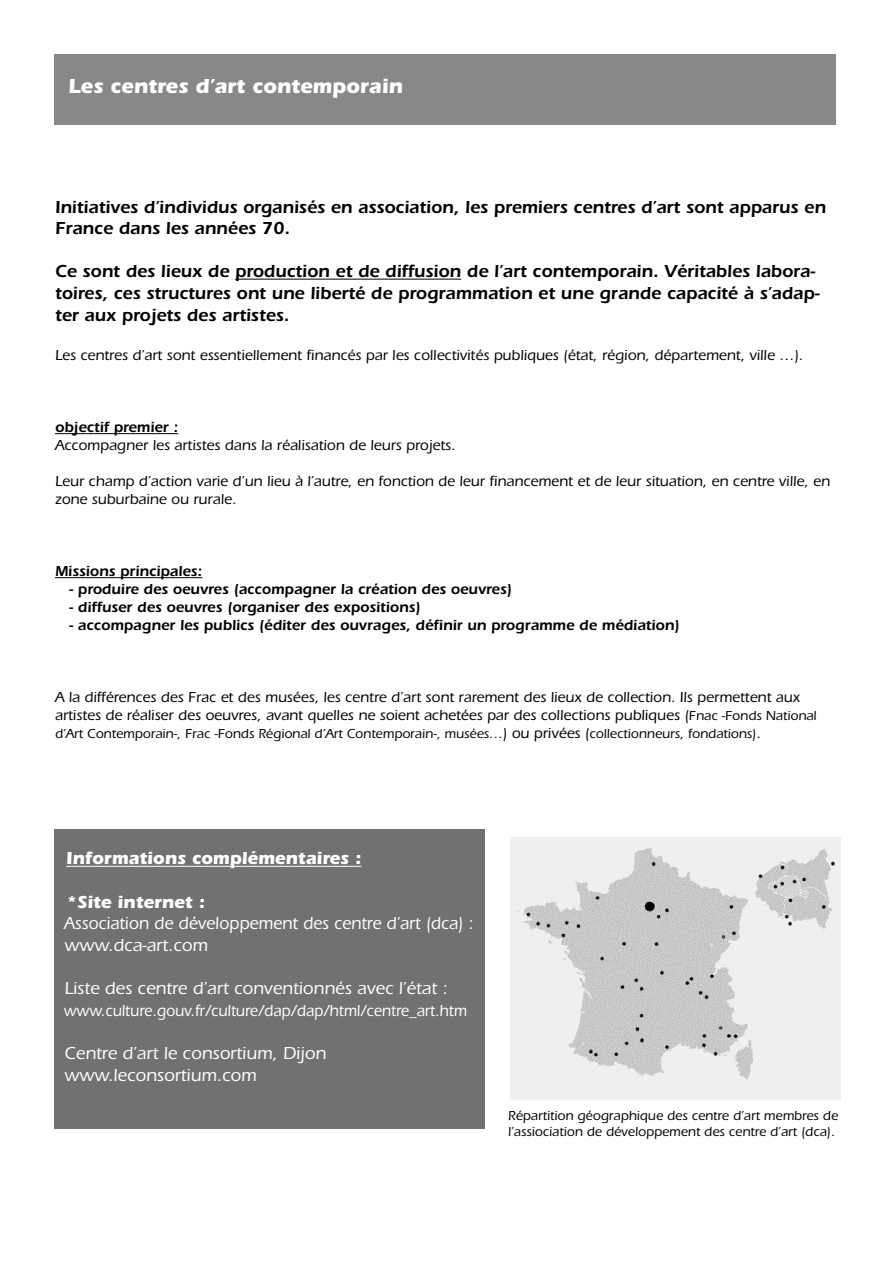
<style>
.page{position:relative;width:893px;height:1263px;background:#fff}
.page>*{position:absolute;margin:0;border:0;box-sizing:border-box;transform-origin:0 0}
.t1{font:700 21px "Itc Eras";color:#fff}
.t2{font:600 18px/21.6px "Itc Eras";color:#000}
.t3{font:500 18px/21.6px "Itc Eras";color:#fff}
.t4{font:500 18px/21.6px "Itc Eras";color:#fff;scale:.95 1}
.t5{font:700 18px "Itc Eras";color:#fff}
.t6{font:500 16.5px "Itc Eras";color:#fff;scale:.93 1}
.t7{font:500 15px/18px "Itc Eras";color:#000}
.t8{font:600 15px "Itc Eras";color:#000}
.t9{font:500 13.5px/16.2px "Itc Eras";color:#000}
.s1{font-size:13.5px}
.s2{font-size:15px}
</style>
<div class="page">
<div style="left:54px;top:54px;width:781px;height:70px;background:#878889"></div>
<hr style="left:235px;top:279px;width:226px;height:1px;background:#000">
<hr style="left:55px;top:433px;width:123px;height:1px;background:#000">
<hr style="left:55px;top:577px;width:147px;height:1px;background:#000">
<img style="left:510px;top:838px;width:331px;height:261px">
<div style="left:54px;top:829px;width:431px;height:300px;background:#707173"></div>
<hr style="left:66px;top:866px;width:295px;height:1px;background:#fff">
<h1 class="t1" style="left:68px;top:74px;width:336px">Les centres d’art contemporain</h1>
<p class="t2" style="left:55px;top:196px;width:772px">Initiatives d’individus organisés en association, les premiers centres d’art sont apparus en<br>France dans les années 70.</p>
<p class="t2" style="left:55px;top:261px;width:766px">Ce sont des lieux de production et de diffusion de l’art contemporain. Véritables labora&shy;toires, ces structures ont une liberté de programmation et une grande capacité à s’adap&shy;ter aux projets des artistes.</p>
<p class="t7" style="left:55px;top:346px;width:750px">Les centres d’art sont essentiellement financés par les collectivités publiques (état, région, département, ville …).</p>
<p class="t8" style="left:55px;top:418px;width:125px">objectif premier :</p>
<p class="t7" style="left:55px;top:436px;width:402px">Accompagner les artistes dans la réalisation de leurs projets.</p>
<p class="t7" style="left:55px;top:472px;width:777px">Leur champ d’action varie d’un lieu à l’autre, en fonction de leur financement et de leur situation, en centre ville, en zone suburbaine ou rurale.</p>
<p class="t8" style="left:55px;top:562px;width:149px">Missions principales:</p>
<p class="t8" style="left:69px;top:580px;width:444px">- produire des oeuvres (accompagner la création des oeuvres)</p>
<p class="t8" style="left:69px;top:598px;width:353px">- diffuser des oeuvres (organiser des expositions)</p>
<p class="t8" style="left:69px;top:616px;width:612px">- accompagner les publics (éditer des ouvrages, définir un programme de médiation)</p>
<p class="t7" style="left:55px;top:688px;width:763px">A la différences des Frac et des musées, les centre d’art sont rarement des lieux de collection. Ils permettent aux artistes de réaliser des oeuvres, avant quelles ne soient achetées par des collections publiques (<span class="s1">Fnac -Fonds National</span></p>
<p class="t9" style="left:55px;top:726px;width:707px">d’Art Contemporain-, Frac -Fonds Régional d’Art Contemporain-, musées…<span class="s2">) ou privées (</span>collectionneurs, fondations)<span class="s2">.</span></p>
<p class="t5" style="left:66px;top:848px;width:297px">Informations complémentaires :</p>
<p class="t5" style="left:66px;top:891px;width:140px">*Site internet :</p>
<p class="t4" style="left:64px;top:913px;width:432px">Association de développement des centre d’art (dca) : www.dca-art.com</p>
<p class="t3" style="left:65px;top:977px;width:385px">Liste des centre d’art conventionnés avec l’état :</p>
<p class="t6" style="left:64px;top:1001px;width:435px">www.culture.gouv.fr/culture/dap/dap/html/centre_art.htm</p>
<p class="t3" style="left:65px;top:1042px;width:263px">Centre d’art le consortium, Dijon www.leconsortium.com</p>
<p class="t9" style="left:508px;top:1107px;width:332px">Répartition géographique des centre d’art membres de l’assiociation de développement des centre d’art (dca).</p>
</div>
